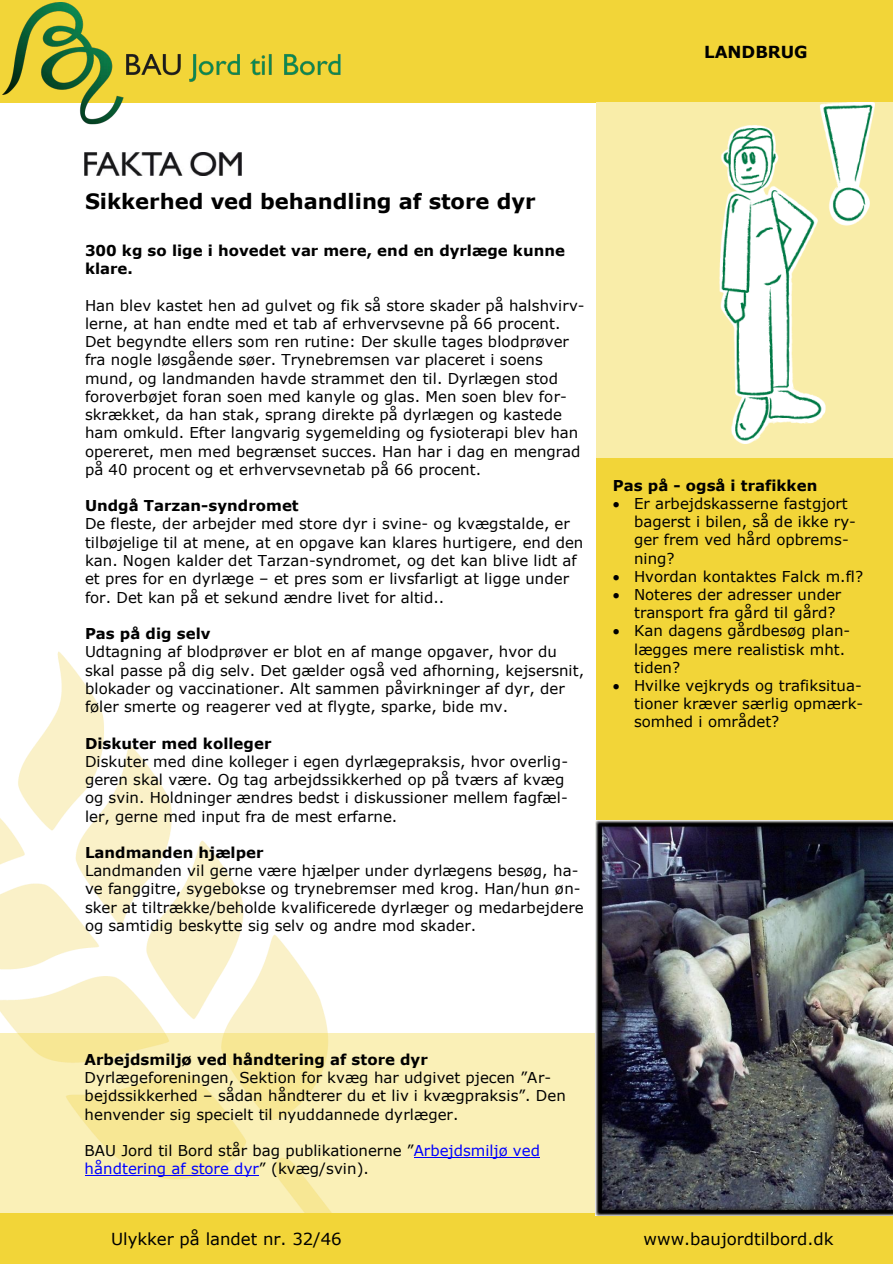
<style>
.page{position:relative;width:893px;height:1264px;background:#fff}
.page>*{position:absolute;margin:0;border:0;box-sizing:border-box;transform-origin:0 0}
.t1{font:700 21px "Verdana";color:#000}
.t2{font:16.5px "Verdana";color:#000}
.t3{font:700 16.5px "Verdana";color:#000}
.t4{font:15px/18.3px "Verdana";color:#000}
.t5{font:700 15px/18.3px "Verdana";color:#000}
.s1{color:#00f}
</style>
<div class="page">
<div style="left:0;top:0;width:892px;height:102px;background:#f2d538"></div>
<img style="left:0;top:651px;width:328px;height:381px">
<div style="left:0;top:1212px;width:892px;height:51px;background:#f2d538"></div>
<div style="left:596px;top:102px;width:296px;height:1111px;background:#f9eda9"></div>
<img style="left:85px;top:152px;width:157px;height:23px">
<img style="left:719px;top:102px;width:156px;height:341px">
<div style="left:595px;top:458px;width:297px;height:362px;background:#f2d538"></div>
<div style="left:0;top:1032px;width:595px;height:181px;background:#f2d538;opacity:.36"></div>
<hr style="left:85px;top:1174px;width:173px;height:1px;background:#00f">
<hr style="left:414px;top:1157px;width:125px;height:1px;background:#00f">
<img style="left:596px;top:820px;width:296px;height:394px">
<img style="left:2px;top:2px;width:365px;height:122px">
<p class="t3" style="left:704px;top:42px;width:105px">LANDBRUG</p>
<p class="t1" style="left:85px;top:188px;width:452px">Sikkerhed ved behandling af store dyr</p>
<p class="t5" style="left:85px;top:240px;width:481px">300 kg so lige i hovedet var mere, end en dyrlæge kunne klare.</p>
<p class="t4" style="left:85px;top:295px;width:501px">Han blev kastet hen ad gulvet og fik så store skader på halshvirv&shy;lerne, at han endte med et tab af erhvervsevne på 66 procent.<br>Det begyndte ellers som ren rutine: Der skulle tages blodprøver fra nogle løsgående søer. Trynebremsen var placeret i soens mund, og landmanden havde strammet den til. Dyrlægen stod foroverbøjet foran soen med kanyle og glas. Men soen blev for&shy;skrækket, da han stak, sprang direkte på dyrlægen og kastede ham omkuld. Efter langvarig sygemelding og fysioterapi blev han opereret, men med begrænset succes. Han har i dag en mengrad på 40 procent og et erhvervsevnetab på 66 procent.</p>
<p class="t5" style="left:85px;top:496px;width:215px">Undgå Tarzan-syndromet</p>
<p class="t4" style="left:85px;top:514px;width:500px">De fleste, der arbejder med store dyr i svine- og kvægstalde, er tilbøjelige til at mene, at en opgave kan klares hurtigere, end den kan. Nogen kalder det Tarzan-syndromet, og det kan blive lidt af et pres for en dyrlæge – et pres som er livsfarligt at ligge under for. Det kan på et sekund ændre livet for altid..</p>
<p class="t5" style="left:85px;top:623px;width:127px">Pas på dig selv</p>
<p class="t4" style="left:85px;top:642px;width:500px">Udtagning af blodprøver er blot en af mange opgaver, hvor du skal passe på dig selv. Det gælder også ved afhorning, kejsersnit, blokader og vaccinationer. Alt sammen påvirkninger af dyr, der føler smerte og reagerer ved at flygte, sparke, bide mv.</p>
<p class="t5" style="left:85px;top:733px;width:188px">Diskuter med kolleger</p>
<p class="t4" style="left:85px;top:751px;width:484px">Diskuter med dine kolleger i egen dyrlægepraksis, hvor overlig&shy;geren skal være. Og tag arbejdssikkerhed op på tværs af kvæg og svin. Holdninger ændres bedst i diskussioner mellem fagfæl&shy;ler, gerne med input fra de mest erfarne.</p>
<p class="t5" style="left:85px;top:842px;width:180px">Landmanden hjælper</p>
<p class="t4" style="left:85px;top:860px;width:500px">Landmanden vil gerne være hjælper under dyrlægens besøg, ha&shy;ve fanggitre, sygebokse og trynebremser med krog. Han/hun øn&shy;sker at tiltrække/beholde kvalificerede dyrlæger og medarbejdere og samtidig beskytte sig selv og andre mod skader.</p>
<p class="t5" style="left:612px;top:475px;width:206px">Pas på - også i trafikken</p>
<p class="t4" style="left:634px;top:493px;width:223px;text-indent:-21px">• Er arbejdskasserne fastgjort bagerst i bilen, så de ikke ry&shy;ger frem ved hård opbrems&shy;ning?</p>
<p class="t4" style="left:612px;top:566px;width:252px">• Hvordan kontaktes Falck m.fl?</p>
<p class="t4" style="left:634px;top:585px;width:209px;text-indent:-21px">• Noteres der adresser under transport fra gård til gård?</p>
<p class="t4" style="left:634px;top:621px;width:218px;text-indent:-21px">• Kan dagens gårdbesøg plan&shy;lægges mere realistisk mht. tiden?</p>
<p class="t4" style="left:634px;top:676px;width:231px;text-align:justify;text-indent:-21px">• Hvilke vejkryds og trafiksitua&shy;tioner kræver særlig opmærk&shy;somhed i området?</p>
<p class="t5" style="left:85px;top:1049px;width:345px">Arbejdsmiljø ved håndtering af store dyr</p>
<p class="t4" style="left:85px;top:1067px;width:482px">Dyrlægeforeningen, Sektion for kvæg har udgivet pjecen ”Ar&shy;bejdssikkerhed – sådan håndterer du et liv i kvægpraksis”. Den henvender sig specielt til nyuddannede dyrlæger.</p>
<p class="t4" style="left:85px;top:1141px;width:457px;line-height:17.9px">BAU Jord til Bord står bag publikationerne ”<span class="s1">Arbejdsmiljø ved håndtering af store dyr</span>” (kvæg/svin).</p>
<p class="t2" style="left:111px;top:1227px;width:232px">Ulykker på landet nr. 32/46</p>
<p class="t2" style="left:643px;top:1227px;width:192px">www.baujordtilbord.dk</p>
</div>
